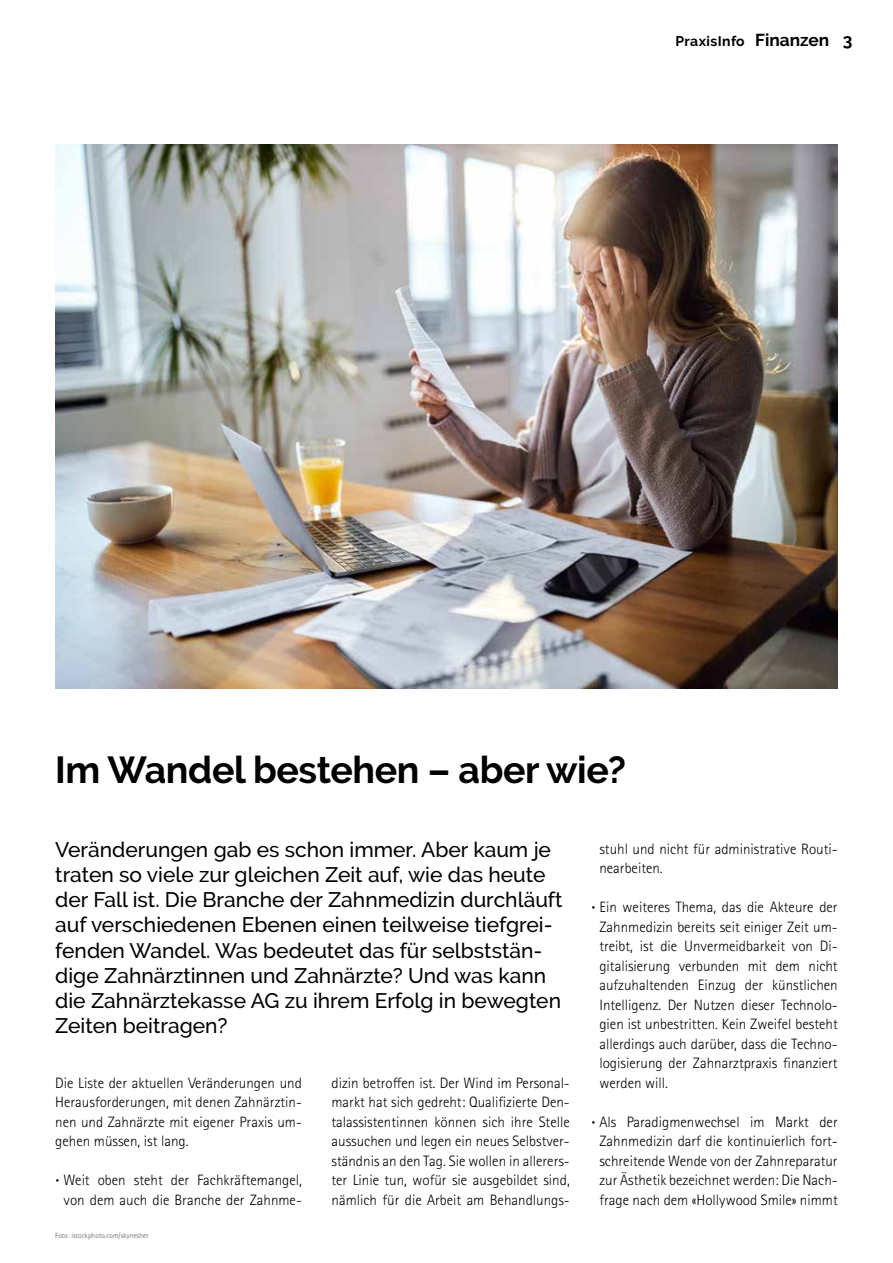
<style>
.page{position:relative;width:893px;height:1263px;background:#fff}
.page>*{position:absolute;margin:0;border:0;box-sizing:border-box;transform-origin:0 0}
.t1{font:700 37.5px "Raleway";letter-spacing:-.01em;color:#000}
.Einleitung{font:500 21px/25.2px "Raleway";color:#000}
.t2{font:700 17.25px "Raleway";color:#000}
.Fließtext{font:300 15px/19.5px "Rotis Sans Serif Std";color:#000;text-align:justify}
.t3{font:700 13.95px "Raleway";letter-spacing:.03em;color:#000}
.t4{font:300 7.5px "Rotis Sans Serif Std";color:#575756}
.s1{font-size:17.25px}
.s2{font-family:"Bree";font-weight:700}
</style>
<div class="page">
<img style="left:55px;top:145px;width:783px;height:543px">
<p class="t3" style="left:675px;top:33px;width:155px">PraxisInfo <span class="s1">Finanzen</span></p>
<p class="t2" style="left:843px;top:30px;width:11px">3</p>
<p class="t1" style="left:55px;top:748px;width:572px">Im Wandel bestehen – aber wie?</p>
<p class="Einleitung" style="left:55px;top:837px;width:509px">Veränderungen gab es schon immer. Aber kaum je traten so viele zur gleichen Zeit auf, wie das heute der Fall ist. Die Branche der Zahnmedizin durchläuft auf verschiedenen Ebenen einen teilweise tiefgrei&shy;fenden Wandel. Was bedeutet das für selbststän&shy;dige Zahnärztinnen und Zahnärzte? Und was kann die Zahnärztekasse AG zu ihrem Erfolg in bewegten Zeiten beitragen?</p>
<p class="Fließtext" style="left:55px;top:1073px;width:248px">Die Liste der aktuellen Veränderungen und Herausforderungen, mit denen Zahnärztin&shy;nen und Zahnärzte mit eigener Praxis um&shy;gehen müssen, ist lang.</p>
<p class="Fließtext" style="left:55px;top:1170px;width:248px;text-align:center"><span class="s2">·</span> Weit oben steht der Fachkräftemangel, von dem auch die Branche der Zahnme-</p>
<p class="Fließtext" style="left:331px;top:1073px;width:240px">dizin betroffen ist. Der Wind im Personal&shy;markt hat sich gedreht: Qualifizierte Den&shy;talassistentinnen können sich ihre Stelle aussuchen und legen ein neues Selbstver&shy;ständnis an den Tag. Sie wollen in allerers&shy;ter Linie tun, wofür sie ausgebildet sind, nämlich für die Arbeit am Behandlungs-</p>
<p class="t4" style="left:55px;top:1231px;width:95px">Foto: istockphoto.com/skynesher</p>
<p class="Fließtext" style="left:599px;top:839px;width:240px">stuhl und nicht für administrative Routi&shy;nearbeiten.</p>
<p class="Fließtext" style="left:599px;top:897px;width:240px;text-indent:-8px"><span class="s2">·</span> Ein weiteres Thema, das die Akteure der Zahnmedizin bereits seit einiger Zeit um&shy;treibt, ist die Unvermeidbarkeit von Di&shy;gitalisierung verbunden mit dem nicht aufzuhaltenden Einzug der künstlichen Intelligenz. Der Nutzen dieser Technolo&shy;gien ist unbestritten. Kein Zweifel besteht allerdings auch darüber, dass die Techno&shy;logisierung der Zahnarztpraxis finanziert werden will.</p>
<p class="Fließtext" style="left:591px;top:1112px;width:248px;text-align:center"><span class="s2">·</span> Als Paradigmenwechsel im Markt der Zahnmedizin darf die kontinuierlich fort&shy;schreitende Wende von der Zahnreparatur zur Ästhetik bezeichnet werden: Die Nach&shy;frage nach dem «Hollywood Smile» nimmt</p>
</div>
